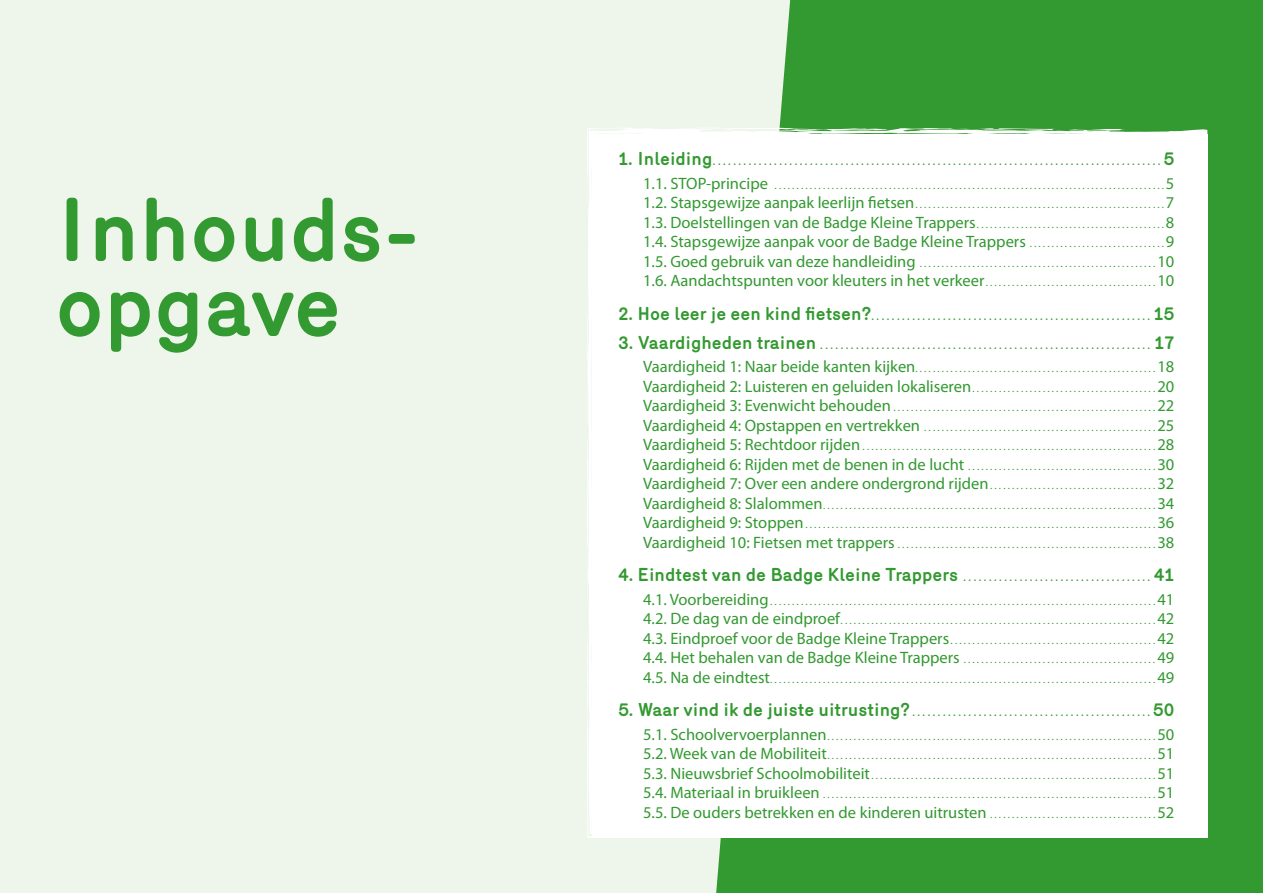
<style>
.page{position:relative;width:1263px;height:893px;background:#eef5eb}
.page>*{position:absolute;margin:0;border:0;box-sizing:border-box;transform-origin:0 0}
.t1{font:700 87px/75px "Mercury";color:#339931}
.t2{font:700 18px "Mercury";color:#339931}
.t3{font:16.5px "Myriad Pro";color:#339931}
.t4{font:10.5px "Myriad Pro";color:#339931}
.t5{font:700 10.5px "Mercury";color:#339931}
.s1{font-size:18px}
.s2{font-size:16.5px}
.s3{font-size:10.5px}
</style>
<div class="page">
<svg style="left:716px;top:0;width:547px;height:893px;background:#409f3e"></svg>
<div style="left:587px;top:127px;width:622px;height:708px;background:#fff"></div>
<div style="left:587px;top:527px;width:246px;height:311px;background:#fff"></div>
<h1 class="t1" style="left:55px;top:192px;width:366px">Inhouds&shy;opgave</h1>
<p class="t5" style="left:618px;top:155px;width:99px"><span class="s1">1. Inleiding</span> ........................................................................................</p>
<h2 class="t2" style="left:1164px;top:148px;width:12px">5</h2>
<p class="t4" style="left:643px;top:179px;width:132px"><span class="s2">1.1. STOP-principe</span> .........................................................................................</p>
<h3 class="t3" style="left:1166px;top:174px;width:10px">5</h3>
<p class="t4" style="left:643px;top:199px;width:276px"><span class="s2">1.2. Stapsgewijze aanpak leerlijn fietsen</span> ........................................................</p>
<h3 class="t3" style="left:1166px;top:194px;width:10px">7</h3>
<h3 class="t3" style="left:643px;top:213px;width:338px">1.3. Doelstellingen van de Badge Kleine Trappers <span class="s3">..........................................</span></h3>
<h3 class="t3" style="left:1166px;top:213px;width:10px">8</h3>
<h3 class="t3" style="left:643px;top:233px;width:386px">1.4. Stapsgewijze aanpak voor de Badge Kleine Trappers <span class="s3">...............................</span></h3>
<h3 class="t3" style="left:1166px;top:233px;width:10px">9</h3>
<p class="t4" style="left:643px;top:257px;width:276px"><span class="s2">1.5. Goed gebruik van deze handleiding</span> .......................................................</p>
<h3 class="t3" style="left:1157px;top:252px;width:18px">10</h3>
<h3 class="t3" style="left:643px;top:272px;width:346px">1.6. Aandachtspunten voor kleuters in het verkeer <span class="s3">.......................................</span></h3>
<h3 class="t3" style="left:1157px;top:272px;width:18px">10</h3>
<p class="t5" style="left:618px;top:310px;width:257px"><span class="s1">2. Hoe leer je een kind fietsen?</span> .......................................................</p>
<h2 class="t2" style="left:1154px;top:303px;width:22px">15</h2>
<p class="t5" style="left:618px;top:339px;width:202px"><span class="s1">3. Vaardigheden trainen</span> ..................................................................</p>
<h2 class="t2" style="left:1154px;top:332px;width:21px">17</h2>
<p class="t4" style="left:643px;top:363px;width:276px"><span class="s2">Vaardigheid 1: Naar beide kanten kijken</span> .......................................................</p>
<h3 class="t3" style="left:1157px;top:358px;width:18px">18</h3>
<h3 class="t3" style="left:643px;top:377px;width:333px">Vaardigheid 2: Luisteren en geluiden lokaliseren <span class="s3">..........................................</span></h3>
<h3 class="t3" style="left:1157px;top:377px;width:18px">20</h3>
<p class="t4" style="left:643px;top:402px;width:251px"><span class="s2">Vaardigheid 3: Evenwicht behouden</span> .............................................................</p>
<h3 class="t3" style="left:1157px;top:397px;width:18px">22</h3>
<p class="t4" style="left:643px;top:422px;width:281px"><span class="s2">Vaardigheid 4: Opstappen en vertrekken</span> ......................................................</p>
<h3 class="t3" style="left:1157px;top:416px;width:18px">25</h3>
<p class="t4" style="left:643px;top:441px;width:221px"><span class="s2">Vaardigheid 5: Rechtdoor rijden</span> ....................................................................</p>
<h3 class="t3" style="left:1157px;top:436px;width:18px">28</h3>
<p class="t4" style="left:643px;top:461px;width:325px"><span class="s2">Vaardigheid 6: Rijden met de benen in de lucht</span> ............................................</p>
<h3 class="t3" style="left:1157px;top:455px;width:18px">30</h3>
<h3 class="t3" style="left:643px;top:475px;width:351px">Vaardigheid 7: Over een andere ondergrond rijden <span class="s3">......................................</span></h3>
<h3 class="t3" style="left:1157px;top:475px;width:18px">32</h3>
<p class="t4" style="left:643px;top:500px;width:184px"><span class="s2">Vaardigheid 8: Slalommen</span> ............................................................................</p>
<h3 class="t3" style="left:1157px;top:494px;width:18px">34</h3>
<p class="t4" style="left:643px;top:519px;width:166px"><span class="s2">Vaardigheid 9: Stoppen</span> ................................................................................</p>
<h3 class="t3" style="left:1157px;top:514px;width:18px">36</h3>
<p class="t4" style="left:643px;top:539px;width:255px"><span class="s2">Vaardigheid 10: Fietsen met trappers</span> ............................................................</p>
<h3 class="t3" style="left:1157px;top:533px;width:18px">38</h3>
<p class="t5" style="left:618px;top:571px;width:349px"><span class="s1">4. Eindtest van de Badge Kleine Trappers</span> .....................................</p>
<h2 class="t2" style="left:1154px;top:564px;width:22px">41</h2>
<p class="t4" style="left:643px;top:596px;width:131px"><span class="s2">4.1. Voorbereiding</span> ........................................................................................</p>
<h3 class="t3" style="left:1157px;top:590px;width:18px">41</h3>
<p class="t4" style="left:643px;top:615px;width:201px"><span class="s2">4.2. De dag van de eindproef</span> ........................................................................</p>
<h3 class="t3" style="left:1157px;top:610px;width:18px">42</h3>
<p class="t4" style="left:643px;top:635px;width:311px"><span class="s2">4.3. Eindproef voor de Badge Kleine Trappers</span> ...............................................</p>
<h3 class="t3" style="left:1157px;top:629px;width:18px">42</h3>
<p class="t4" style="left:643px;top:654px;width:320px"><span class="s2">4.4. Het behalen van de Badge Kleine Trappers</span> .............................................</p>
<h3 class="t3" style="left:1157px;top:649px;width:18px">49</h3>
<p class="t4" style="left:643px;top:674px;width:131px"><span class="s2">4.5. Na de eindtest</span> ........................................................................................</p>
<h3 class="t3" style="left:1157px;top:668px;width:18px">49</h3>
<p class="t5" style="left:618px;top:706px;width:298px"><span class="s1">5. Waar vind ik de juiste uitrusting?</span> ..............................................</p>
<h2 class="t2" style="left:1153px;top:699px;width:23px">50</h2>
<p class="t4" style="left:643px;top:731px;width:188px"><span class="s2">5.1. Schoolvervoerplannen</span> ...........................................................................</p>
<h3 class="t3" style="left:1157px;top:725px;width:18px">50</h3>
<p class="t4" style="left:643px;top:750px;width:188px"><span class="s2">5.2. Week van de Mobiliteit</span> ...........................................................................</p>
<h3 class="t3" style="left:1157px;top:745px;width:18px">51</h3>
<p class="t4" style="left:643px;top:770px;width:232px"><span class="s2">5.3. Nieuwsbrief Schoolmobiliteit</span> .................................................................</p>
<h3 class="t3" style="left:1157px;top:764px;width:18px">51</h3>
<p class="t4" style="left:643px;top:789px;width:180px"><span class="s2">5.4. Materiaal in bruikleen</span> .............................................................................</p>
<h3 class="t3" style="left:1157px;top:784px;width:18px">51</h3>
<h3 class="t3" style="left:643px;top:803px;width:347px">5.5. De ouders betrekken en de kinderen uitrusten <span class="s3">.......................................</span></h3>
<h3 class="t3" style="left:1157px;top:803px;width:18px">52</h3>
</div>
